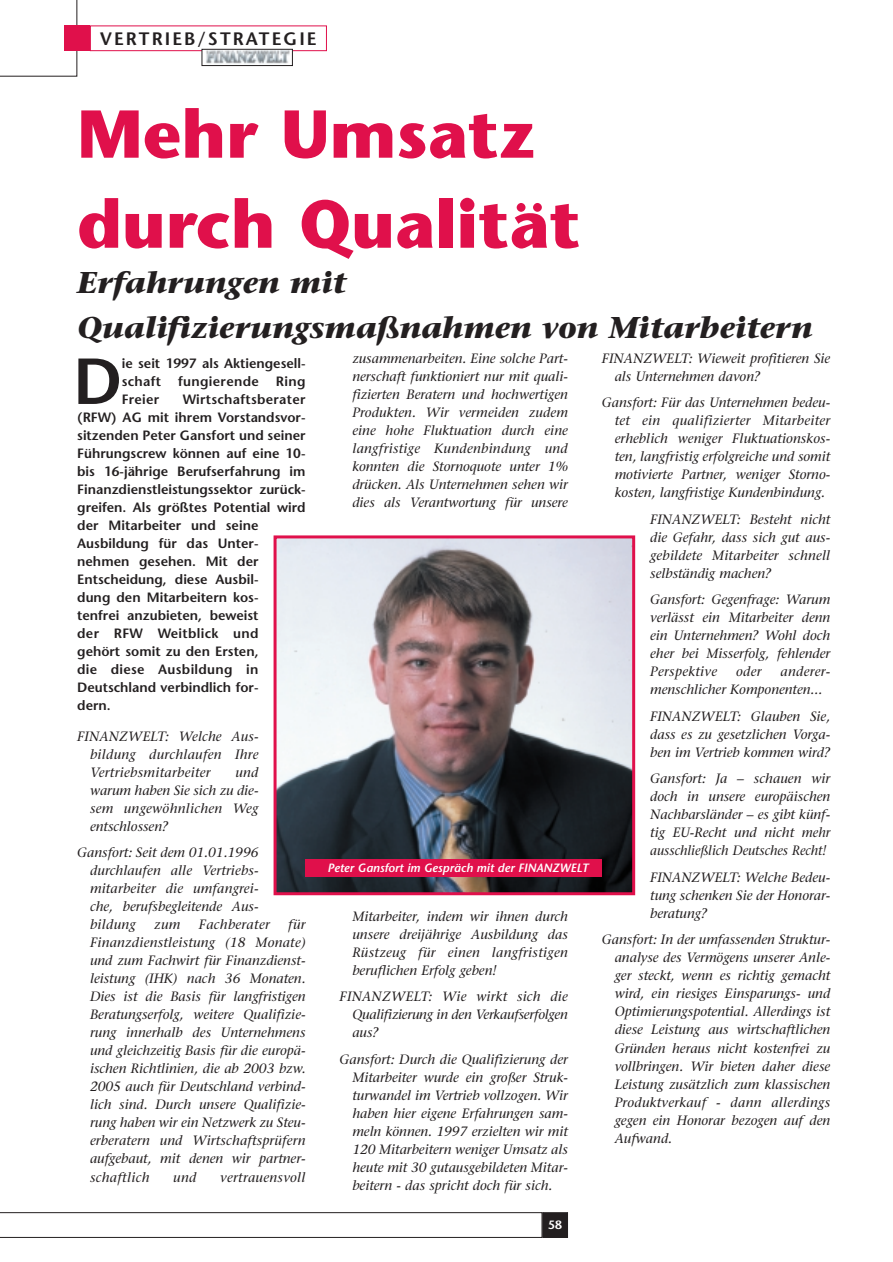
<style>
.page{position:relative;width:893px;height:1262px;background:#fff}
.page>*{position:absolute;margin:0;border:0;box-sizing:border-box;transform-origin:0 0}
.t1{font:700 67.5px/90px "Stone Sans";color:#e0104b}
.t2{font:600 64.8px "Stone Sans";color:#231f20}
.t3{font:italic 700 30px/45px "Stone Serif";color:#231f20}
.t4{font:600 18px "Stone Sans";letter-spacing:.115em;color:#231f20}
.t5{font:italic 13.5px/18px "Stone Serif";color:#231f20;text-align:justify}
.t6{font:600 13.5px/18px "Stone Sans";color:#231f20}
.t7{font:italic 13.5px "Stone Serif";letter-spacing:.025em;color:#231f20}
.t8{font:600 13.5px "Stone Sans";letter-spacing:.025em;color:#231f20}
.t9{font:italic 600 12px "Stone Sans";color:#fff}
.t10{font:600 12px "Stone Sans";color:#fff}
</style>
<div class="page">
<svg style="left:0;top:0;width:77px;height:77px"></svg>
<img style="left:277px;top:539px;width:354px;height:352px">
<div style="left:273px;top:535px;width:362px;height:360px;border:3px solid #e0104b"></div>
<div style="left:90px;top:26px;width:237px;height:25px;border:1px solid #e0104b"></div>
<div style="left:64px;top:26px;width:26px;height:25px;background:#e0104b"></div>
<img style="left:206px;top:51px;width:84px;height:13px">
<div style="left:201px;top:49px;width:92px;height:17px;border:1px solid #231f20"></div>
<div style="left:542px;top:1212px;width:25px;height:25px;background:#231f20"></div>
<div style="left:542px;top:1212px;width:26px;height:25px;border:1px solid #231f20"></div>
<svg style="left:0;top:1212px;width:542px;height:25px"></svg>
<div style="left:305px;top:859px;width:297px;height:17px;background:#e0104b"></div>
<h3 class="t4" style="left:100px;top:32px;width:218px">VERTRIEB/STRATEGIE</h3>
<h1 class="t1" style="left:77px;top:96px;width:505px">Mehr Umsatz durch Qualität</h1>
<h3 class="t3" style="left:77px;top:263px;width:737px">Erfahrungen mit<br>Qualifizierungsmaßnahmen von Mitarbeitern</h3>
<h2 class="t2" style="left:73px;top:356px;width:50px">D</h2>
<p class="t6" style="left:122px;top:356px;width:185px">ie seit 1997 als Aktiengesell&shy;schaft</p>
<p class="t8" style="left:178px;top:376px;width:82px">fungierende</p>
<p class="t6" style="left:276px;top:374px;width:31px">Ring</p>
<p class="t6" style="left:77px;top:392px;width:230px;text-indent:105px">Wirtschaftsberater (RFW) AG mit ihrem Vorstandsvor&shy;sitzenden Peter Gansfort und seiner<br>Führungscrew können auf eine 10- bis 16-jährige Berufserfahrung im<br>Finanzdienstleistungssektor zurück&shy;greifen. Als größtes Potential wird der Mitarbeiter und seine<br>Ausbildung für das Unter&shy;nehmen gesehen. Mit der<br>Entscheidung, diese Ausbil-<br>dung den Mitarbeitern kos-<br>tenfrei anzubieten, beweist<br>der RFW Weitblick und<br>gehört somit zu den Ersten,<br>die diese Ausbildung in<br>Deutschland verbindlich for-<br>dern.</p>
<p class="t5" style="left:90px;top:728px;width:170px;text-indent:-13px">FINANZWELT: Welche Aus&shy;bildung durchlaufen Ihre Vertriebsmitarbeiter</p>
<p class="t6" style="left:122px;top:392px;width:39px">Freier</p>
<p class="t5" style="left:90px;top:764px;width:170px;text-indent:145px">und warum haben Sie sich zu die&shy;sem ungewöhnlichen Weg entschlossen?</p>
<p class="t5" style="left:90px;top:845px;width:170px;text-indent:-13px">Gansfort: Seit dem 01.01.1996 durchlaufen alle Vertriebs&shy;mitarbeiter die umfangrei&shy;che, berufsbegleitende Aus&shy;bildung</p>
<p class="t5" style="left:90px;top:917px;width:217px;text-indent:198px">für Finanzdienstleistung (18 Monate) und zum Fachwirt für Finanzdienst&shy;leistung (IHK) nach 36 Monaten.<br>Dies ist die Basis für langfristigen Beratungserfolg, weitere Qualifizie&shy;rung innerhalb des Unternehmens und gleichzeitig Basis für die europä&shy;ischen Richtlinien, die ab 2003 bzw.<br>2005 auch für Deutschland verbind&shy;lich sind. Durch unsere Qualifizie&shy;rung haben wir ein Netzwerk zu Steu&shy;erberatern und Wirtschaftsprüfern aufgebaut, mit denen wir partner&shy;schaftlich</p>
<p class="t5" style="left:154px;top:917px;width:28px">zum</p>
<p class="t7" style="left:199px;top:919px;width:72px">Fachberater</p>
<p class="t5" style="left:173px;top:1169px;width:25px">und</p>
<p class="t7" style="left:220px;top:1171px;width:87px">vertrauensvoll</p>
<p class="t5" style="left:352px;top:350px;width:217px">zusammenarbeiten. Eine solche Part&shy;nerschaft funktioniert nur mit quali&shy;fizierten Beratern und hochwertigen Produkten. Wir vermeiden zudem eine hohe Fluktuation durch eine langfristige Kundenbindung und konnten die Stornoquote unter 1% drücken. Als Unternehmen sehen wir dies als Verantwortung für unsere</p>
<p class="t9" style="left:327px;top:863px;width:263px">Peter Gansfort im Gespräch mit der FINANZWELT</p>
<p class="t5" style="left:352px;top:908px;width:217px">Mitarbeiter, indem wir ihnen durch unsere dreijährige Ausbildung das Rüstzeug für einen langfristigen beruflichen Erfolg geben!</p>
<p class="t5" style="left:352px;top:989px;width:217px;text-indent:-13px">FINANZWELT: Wie wirkt sich die Qualifizierung in den Verkaufserfolgen aus?</p>
<p class="t5" style="left:352px;top:1051px;width:217px;text-indent:-13px">Gansfort: Durch die Qualifizierung der Mitarbeiter wurde ein großer Struk&shy;turwandel im Vertrieb vollzogen. Wir haben hier eigene Erfahrungen sam&shy;meln können. 1997 erzielten wir mit 120 Mitarbeitern weniger Umsatz als heute mit 30 gutausgebildeten Mitar&shy;beitern - das spricht doch für sich.</p>
<p class="t10" style="left:548px;top:1220px;width:15px">58</p>
<p class="t5" style="left:614px;top:350px;width:217px;text-indent:-13px">FINANZWELT: Wieweit profitieren Sie als Unternehmen davon?</p>
<p class="t5" style="left:614px;top:395px;width:217px;text-indent:-13px">Gansfort: Für das Unternehmen bedeu&shy;tet ein qualifizierter Mitarbeiter erheblich weniger Fluktuationskos&shy;ten, langfristig erfolgreiche und somit motivierte Partner, weniger Storno&shy;kosten, langfristige Kundenbindung.</p>
<p class="t5" style="left:650px;top:511px;width:181px">FINANZWELT: Besteht nicht die Gefahr, dass sich gut aus&shy;gebildete Mitarbeiter schnell selbständig machen?</p>
<p class="t5" style="left:650px;top:592px;width:181px">Gansfort: Gegenfrage: Warum verlässt ein Mitarbeiter denn ein Unternehmen? Wohl doch eher bei Misserfolg, fehlender Perspektive</p>
<p class="t5" style="left:650px;top:664px;width:181px;text-indent:130px">anderer&shy;menschlicher Komponenten...</p>
<p class="t5" style="left:650px;top:708px;width:181px">FINANZWELT: Glauben Sie, dass es zu gesetzlichen Vorga&shy;ben im Vertrieb kommen wird?</p>
<p class="t5" style="left:650px;top:771px;width:181px">Gansfort: Ja – schauen wir doch in unsere europäischen Nachbarsländer – es gibt künf&shy;tig EU-Recht und nicht mehr ausschließlich Deutsches Recht!</p>
<p class="t5" style="left:650px;top:869px;width:181px">FINANZWELT: Welche Bedeu&shy;tung schenken Sie der Honorar&shy;beratung?</p>
<p class="t5" style="left:614px;top:932px;width:217px;text-indent:-13px">Gansfort: In der umfassenden Struktur&shy;analyse des Vermögens unserer Anle&shy;ger steckt, wenn es richtig gemacht wird, ein riesiges Einsparungs- und Optimierungspotential. Allerdings ist diese Leistung aus wirtschaftlichen Gründen heraus nicht kostenfrei zu vollbringen. Wir bieten daher diese Leistung zusätzlich zum klassischen Produktverkauf - dann allerdings gegen ein Honorar bezogen auf den Aufwand.</p>
<p class="t5" style="left:736px;top:664px;width:27px">oder</p>
</div>
